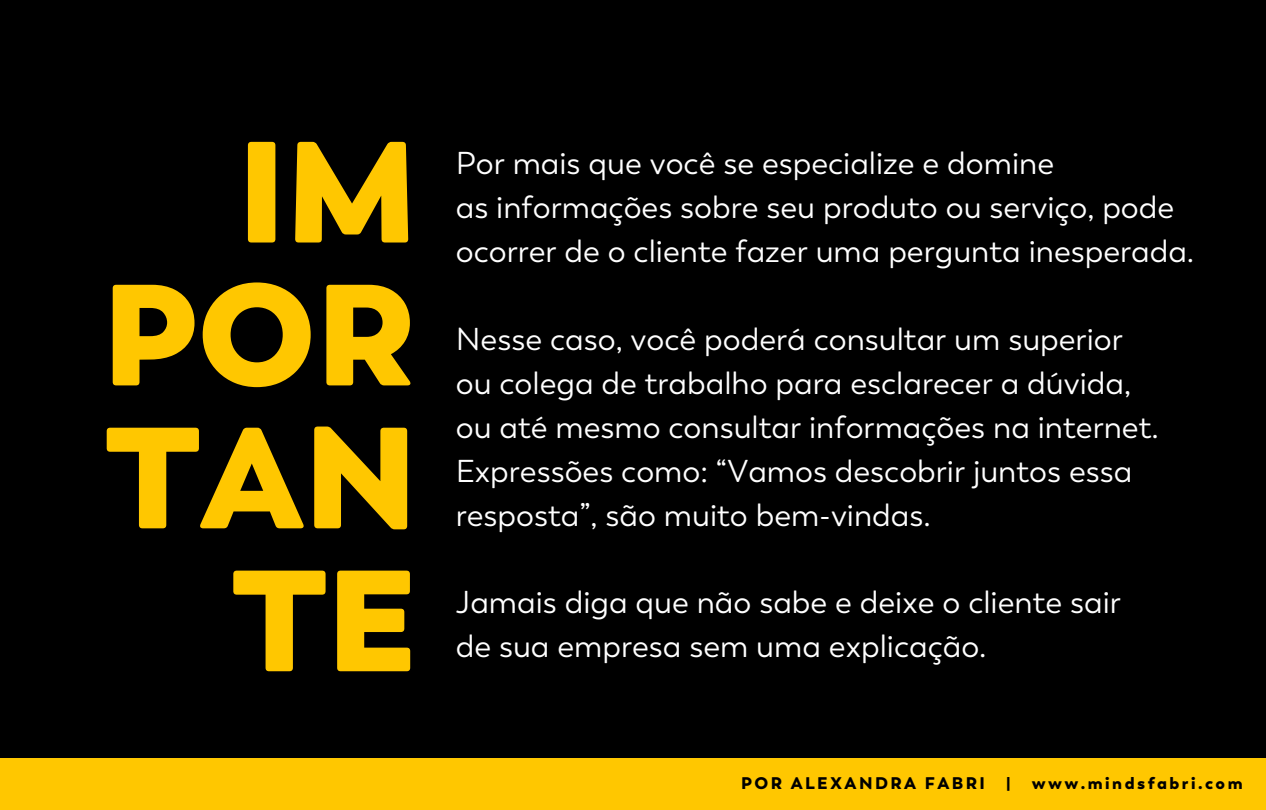
<style>
.page{position:relative;width:1266px;height:810px;background:#000}
.page>*{position:absolute;margin:0;border:0;box-sizing:border-box;transform-origin:0 0}
.t1{font:800 143.18px/142.9px "Boston";color:#ffc700;text-align:right}
.t2{font:31.5px/43.9px "Boston";color:#fff}
.t3{font:900 16.8px "Boston";letter-spacing:.145em;color:#000}
</style>
<div class="page">
<div style="left:0;top:758px;width:1266px;height:52px;background:#ffc700"></div>
<h1 class="t1" style="left:102px;top:119px;width:317px">IM<br>POR<br>TAN<br>TE</h1>
<p class="t2" style="left:456px;top:141px;width:740px">Por mais que você se especialize e domine<br>as informações sobre seu produto ou serviço, pode ocorrer de o cliente fazer uma pergunta inesperada.</p>
<p class="t2" style="left:456px;top:317px;width:704px">Nesse caso, você poderá consultar um superior ou colega de trabalho para esclarecer a dúvida, ou até mesmo consultar informações na internet.<br>Expressões como: “Vamos descobrir juntos essa resposta”, são muito bem-vindas.</p>
<p class="t2" style="left:456px;top:580px;width:666px">Jamais diga que não sabe e deixe o cliente sair de sua empresa sem uma explicação.</p>
<p class="t3" style="left:741px;top:773px;width:245px">POR ALEXANDRA FABRI</p>
<p class="t3" style="left:1006px;top:773px;width:6px">|</p>
<p class="t3" style="left:1031px;top:773px;width:212px">www.mindsfabri.com</p>
</div>
